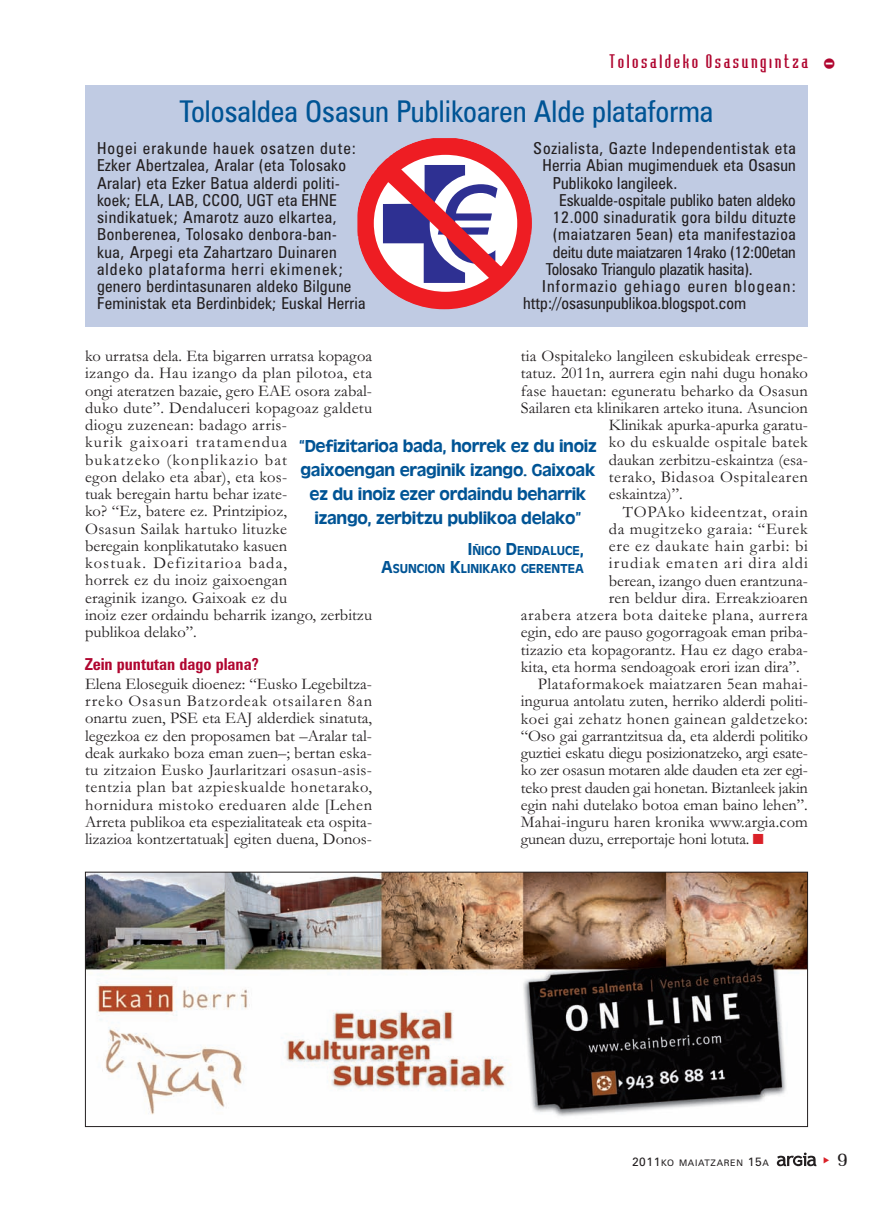
<style>
.page{position:relative;width:893px;height:1212px;background:#fff}
.page>*{position:absolute;margin:0;border:0;box-sizing:border-box;transform-origin:0 0}
.t1{font:condensed 30px "Zurich BT";color:#005495}
.t2{font:19.5px "Memoir";color:#231f20}
.t3{font:18px/24px "Antique Olive";letter-spacing:-.015em;color:#005495;text-align:center}
.t4{font:18px "Bodiac";letter-spacing:.145em;color:#b00630}
.t5{font:16.5px/17.2px "Garamond";letter-spacing:.005em;color:#231f20}
.t6{font:condensed 16.5px/17.2px "Zurich BT";letter-spacing:.025em;color:#231f20}
.t7{font:16.5px "Garamond";letter-spacing:-.015em;color:#231f20}
.t8{font:16.5px "Garamond";letter-spacing:.045em;color:#231f20}
.t9{font:condensed 16.5px "Zurich BT";letter-spacing:-.01em;color:#231f20}
.t10{font:16.5px "Garamond";letter-spacing:.04em;color:#231f20}
.t11{font:16.5px "Garamond";letter-spacing:.025em;color:#231f20}
.t12{font:16.5px "Garamond";letter-spacing:.03em;color:#231f20}
.t13{font:condensed 16.5px "Zurich BT";letter-spacing:.045em;color:#231f20}
.t14{font:condensed 16.5px "Zurich BT";letter-spacing:-.005em;color:#231f20}
.t15{font:condensed 16.5px "Zurich BT";color:#231f20}
.t16{font:condensed 16.5px "Zurich BT";letter-spacing:.07em;color:#231f20}
.t17{font:16.5px "Garamond";letter-spacing:.07em;color:#231f20}
.t18{font:700 condensed 16.5px "Zurich BT";color:#b00630}
.t19{font:13.5px/18px "Antique Olive";color:#005495;text-align:right}
.t20{font:9px "Zurich BT";letter-spacing:.075em;color:#231f20}
.s1{font-size:30px}
.s2{color:#da2128}
.s3{font-size:18px}
.s4{font-size:12px}
</style>
<div class="page">
<svg style="left:777px;top:1152px;width:39px;height:14px"></svg>
<img style="left:87px;top:874px;width:719px;height:242px">
<div style="left:85px;top:872px;width:723px;height:255px;border:1px solid #231f20"></div>
<div style="left:85px;top:85px;width:723px;height:242px;background:#c0cbe3"></div>
<svg style="left:357px;top:138px;width:175px;height:171px"></svg>
<p class="t4" style="left:609px;top:55px;width:228px">Tolosaldeko Osasungintza <span class="s1">-</span></p>
<h1 class="t1" style="left:179px;top:101px;width:535px">Tolosaldea Osasun Publikoaren Alde plataforma</h1>
<p class="t6" style="left:97px;top:141px;width:270px">Hogei erakunde hauek osatzen dute:<br>Ezker Abertzalea, Aralar (eta Tolosako Aralar) eta Ezker Batua alderdi politi&shy;koek; ELA, LAB, CCOO, UGT eta EHNE sindikatuek; Amarotz auzo elkartea, Bonberenea, Tolosako denbora-ban&shy;kua, Arpegi eta Zahartzaro Duinaren aldeko plataforma herri ekimenek; genero berdintasunaren aldeko Bilgune Feministak eta Berdinbidek; Euskal Herria</p>
<p class="t13" style="left:534px;top:142px;width:264px">Sozialista, Gazte Independentistak eta</p>
<p class="t6" style="left:543px;top:158px;width:255px">Herria Abian mugimenduek eta Osasun</p>
<p class="t6" style="left:553px;top:176px;width:126px">Publikoko langileek.</p>
<p class="t14" style="left:559px;top:194px;width:238px">Eskualde-ospitale publiko baten aldeko</p>
<p class="t6" style="left:553px;top:210px;width:244px">12.000 sinaduratik gora bildu dituzte</p>
<p class="t6" style="left:553px;top:227px;width:244px">(maiatzaren 5ean) eta manifestazioa</p>
<p class="t9" style="left:553px;top:246px;width:244px">deitu dute maiatzaren 14rako (12:00etan</p>
<p class="t9" style="left:546px;top:263px;width:209px">Tolosako Triangulo plazatik hasita).</p>
<p class="t16" style="left:542px;top:280px;width:255px">Informazio gehiago euren blogean:</p>
<p class="t15" style="left:523px;top:297px;width:224px">http://osasunpublikoa.blogspot.com</p>
<p class="t5" style="left:85px;top:349px;width:289px">ko urratsa dela. Eta bigarren urratsa kopagoa izango da. Hau izango da plan pilotoa, eta ongi ateratzen bazaie, gero EAE osora zabal&shy;duko dute”. Dendaluceri kopagoaz galdetu diogu zuzenean: badago arris-<br>kurik gaixoari tratamendua<br>bukatzeko (konplikazio bat<br>egon delako eta abar), eta kos-<br>tuak beregain hartu behar izate-<br>ko? “Ez, batere ez. Printzipioz,<br>Osasun Sailak hartuko lituzke<br>beregain konplikatutako kasuen<br>kostuak. Defizitarioa bada,<br>horrek ez du inoiz gaixoengan<br>eraginik izango. Gaixoak ez du<br>inoiz ezer ordaindu beharrik izango, zerbitzu publikoa delako”.</p>
<p class="t18" style="left:85px;top:658px;width:175px">Zein puntutan dago plana?</p>
<p class="t5" style="left:85px;top:677px;width:289px;text-align:justify">Elena Eloseguik dioenez: “Eusko Legebiltza&shy;rreko Osasun Batzordeak otsailaren 8an onartu zuen, PSE eta EAJ alderdiek sinatuta, legezkoa ez den proposamen bat –Aralar tal&shy;deak aurkako boza eman zuen–; bertan eska&shy;tu zitzaion Eusko Jaurlaritzari osasun-asis&shy;tentzia plan bat azpieskualde honetarako, hornidura mistoko ereduaren alde [Lehen Arreta publikoa eta espezialitateak eta ospita&shy;lizazioa kontzertatuak] egiten duena, Donos-</p>
<p class="t5" style="left:521px;top:349px;width:289px">tia Ospitaleko langileen eskubideak errespe-</p>
<p class="t5" style="left:521px;top:366px;width:289px">tatuz. 2011n, aurrera egin nahi dugu honako</p>
<p class="t5" style="left:521px;top:384px;width:289px">fase hauetan: eguneratu beharko da Osasun</p>
<p class="t5" style="left:521px;top:401px;width:289px">Sailaren eta klinikaren arteko ituna. Asuncion</p>
<p class="t5" style="left:609px;top:418px;width:201px">Klinikak apurka-apurka garatu-</p>
<p class="t11" style="left:609px;top:437px;width:201px">ko du eskualde ospitale batek</p>
<p class="t5" style="left:609px;top:453px;width:201px">daukan zerbitzu-eskaintza (esa-</p>
<p class="t10" style="left:609px;top:471px;width:201px">terako, Bidasoa Ospitalearen</p>
<p class="t5" style="left:609px;top:487px;width:75px">eskaintza)”.</p>
<p class="t8" style="left:623px;top:506px;width:186px">TOPAko kideentzat, orain</p>
<p class="t8" style="left:609px;top:523px;width:201px">da mugitzeko garaia: “Eurek</p>
<p class="t8" style="left:609px;top:540px;width:201px">ere ez daukate hain garbi: bi</p>
<p class="t17" style="left:609px;top:557px;width:201px">irudiak ematen ari dira aldi</p>
<p class="t5" style="left:609px;top:574px;width:201px">berean, izango duen erantzuna-</p>
<p class="t5" style="left:609px;top:591px;width:201px">ren beldur dira. Erreakzioaren</p>
<p class="t10" style="left:521px;top:609px;width:289px">arabera atzera bota daiteke plana, aurrera</p>
<p class="t5" style="left:521px;top:625px;width:289px">egin, edo are pauso gogorragoak eman priba-</p>
<p class="t5" style="left:521px;top:643px;width:289px">tizazio eta kopagorantz. Hau ez dago eraba-</p>
<p class="t5" style="left:521px;top:660px;width:280px">kita, eta horma sendoagoak erori izan dira”.</p>
<p class="t11" style="left:538px;top:678px;width:272px">Plataformakoek maiatzaren 5ean mahai-</p>
<p class="t5" style="left:521px;top:694px;width:289px">ingurua antolatu zuten, herriko alderdi politi-</p>
<p class="t12" style="left:521px;top:713px;width:288px">koei gai zehatz honen gainean galdetzeko:</p>
<p class="t5" style="left:521px;top:729px;width:289px">“Oso gai garrantzitsua da, eta alderdi politiko</p>
<p class="t7" style="left:521px;top:747px;width:289px">guztiei eskatu diegu posizionatzeko, argi esate-</p>
<p class="t7" style="left:521px;top:764px;width:289px">ko zer osasun motaren alde dauden eta zer egi-</p>
<p class="t7" style="left:521px;top:782px;width:289px">teko prest dauden gai honetan. Biztanleek jakin</p>
<p class="t5" style="left:521px;top:798px;width:288px">egin nahi dutelako botoa eman baino lehen”.</p>
<p class="t5" style="left:521px;top:815px;width:289px">Mahai-inguru haren kronika www.argia.com</p>
<p class="t7" style="left:521px;top:834px;width:244px">gunean duzu, erreportaje honi lotuta. <span class="s2">■</span></p>
<p class="t3" style="left:299px;top:435px;width:299px">“Defizitarioa bada, horrek ez du inoiz gaixoengan eraginik izango. Gaixoak ez du inoiz ezer ordaindu beharrik izango, zerbitzu publikoa delako”</p>
<p class="t19" style="left:381px;top:542px;width:204px"><span class="s3">I</span>ÑIGO <span class="s3">D</span>ENDALUCE<span class="s3">,<br>A</span>SUNCION <span class="s3">K</span>LINIKAKO GERENTEA</p>
<p class="t20" style="left:632px;top:1160px;width:138px"><span class="s4">2011</span>KO MAIATZAREN <span class="s4">15</span>A</p>
<p class="t2" style="left:837px;top:1151px;width:12px">9</p>
</div>
